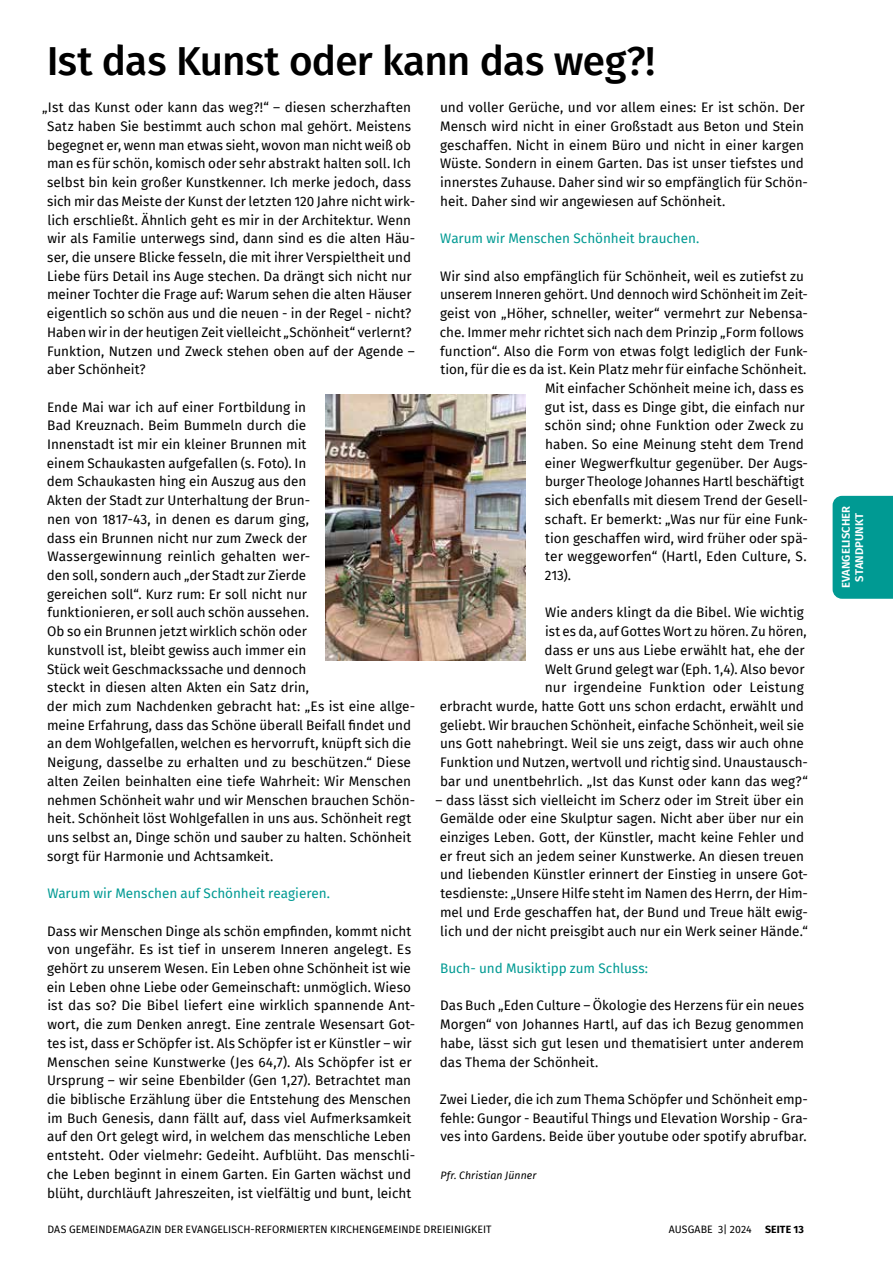
<style>
.page{position:relative;width:893px;height:1263px;background:#fff}
.page>*{position:absolute;margin:0;border:0;box-sizing:border-box;transform-origin:0 0}
.t1{font:500 40.5px "Fira Sans";letter-spacing:-.02em;color:#000}
.t2{font:13.5px/18.8px "Fira Sans";color:#000}
.t3{font:13.5px "Fira Sans";letter-spacing:-.005em;color:#009a93}
.t4{font:600 11.25px/13.5px "Fira Sans";letter-spacing:.005em;color:#fff;text-align:center}
.t5{font:10.5px "Fira Sans";letter-spacing:.005em;color:#000}
.t6{font:italic 10.5px "Fira Sans";letter-spacing:.01em;color:#000}
.t7{font:700 10.5px "Fira Sans";letter-spacing:.01em;color:#000}
</style>
<div class="page">
<div style="left:833px;top:496px;width:60px;height:103px;background:#009a93"></div>
<img style="left:325px;top:394px;width:201px;height:267px">
<h1 class="t1" style="left:47px;top:28px;width:610px">Ist das Kunst oder kann das weg?!</h1>
<p class="t2" style="left:47px;top:98px;width:370px;text-indent:-5px">„Ist das Kunst oder kann das weg?!“ – diesen scherzhaften Satz haben Sie bestimmt auch schon mal gehört. Meistens begegnet er, wenn man etwas sieht, wovon man nicht weiß ob man es für schön, komisch oder sehr abstrakt halten soll. Ich selbst bin kein großer Kunstkenner. Ich merke jedoch, dass sich mir das Meiste der Kunst der letzten 120 Jahre nicht wirk&shy;lich erschließt. Ähnlich geht es mir in der Architektur. Wenn wir als Familie unterwegs sind, dann sind es die alten Häu&shy;ser, die unsere Blicke fesseln, die mit ihrer Verspieltheit und Liebe fürs Detail ins Auge stechen. Da drängt sich nicht nur meiner Tochter die Frage auf: Warum sehen die alten Häuser eigentlich so schön aus und die neuen - in der Regel - nicht?<br>Haben wir in der heutigen Zeit vielleicht „Schönheit“ verlernt?<br>Funktion, Nutzen und Zweck stehen oben auf der Agende – aber Schönheit?</p>
<p class="t2" style="left:47px;top:397px;width:370px">Ende Mai war ich auf einer Fortbildung in<br>Bad Kreuznach. Beim Bummeln durch die<br>Innenstadt ist mir ein kleiner Brunnen mit<br>einem Schaukasten aufgefallen (s. Foto). In<br>dem Schaukasten hing ein Auszug aus den<br>Akten der Stadt zur Unterhaltung der Brun-<br>nen von 1817-43, in denen es darum ging,<br>dass ein Brunnen nicht nur zum Zweck der Wassergewinnung reinlich gehalten wer-<br>den soll, sondern auch „der Stadt zur Zierde<br>gereichen soll“. Kurz rum: Er soll nicht nur<br>funktionieren, er soll auch schön aussehen.<br>Ob so ein Brunnen jetzt wirklich schön oder<br>kunstvoll ist, bleibt gewiss auch immer ein<br>Stück weit Geschmackssache und dennoch<br>steckt in diesen alten Akten ein Satz drin,<br>der mich zum Nachdenken gebracht hat: „Es ist eine allge&shy;meine Erfahrung, dass das Schöne überall Beifall findet und an dem Wohlgefallen, welchen es hervorruft, knüpft sich die Neigung, dasselbe zu erhalten und zu beschützen.“ Diese alten Zeilen beinhalten eine tiefe Wahrheit: Wir Menschen nehmen Schönheit wahr und wir Menschen brauchen Schön&shy;heit. Schönheit löst Wohlgefallen in uns aus. Schönheit regt uns selbst an, Dinge schön und sauber zu halten. Schönheit sorgt für Harmonie und Achtsamkeit.</p>
<p class="t3" style="left:47px;top:883px;width:284px">Warum wir Menschen auf Schönheit reagieren.</p>
<p class="t2" style="left:47px;top:921px;width:370px">Dass wir Menschen Dinge als schön empfinden, kommt nicht von ungefähr. Es ist tief in unserem Inneren angelegt. Es gehört zu unserem Wesen. Ein Leben ohne Schönheit ist wie ein Leben ohne Liebe oder Gemeinschaft: unmöglich. Wieso ist das so? Die Bibel liefert eine wirklich spannende Ant&shy;wort, die zum Denken anregt. Eine zentrale Wesensart Got&shy;tes ist, dass er Schöpfer ist. Als Schöpfer ist er Künstler – wir Menschen seine Kunstwerke (Jes 64,7). Als Schöpfer ist er Ursprung – wir seine Ebenbilder (Gen 1,27). Betrachtet man die biblische Erzählung über die Entstehung des Menschen im Buch Genesis, dann fällt auf, dass viel Aufmerksamkeit auf den Ort gelegt wird, in welchem das menschliche Leben entsteht. Oder vielmehr: Gedeiht. Aufblüht. Das menschli&shy;che Leben beginnt in einem Garten. Ein Garten wächst und blüht, durchläuft Jahreszeiten, ist vielfältig und bunt, leicht</p>
<p class="t2" style="left:440px;top:98px;width:369px">und voller Gerüche, und vor allem eines: Er ist schön. Der Mensch wird nicht in einer Großstadt aus Beton und Stein geschaffen. Nicht in einem Büro und nicht in einer kargen Wüste. Sondern in einem Garten. Das ist unser tiefstes und innerstes Zuhause. Daher sind wir so empfänglich für Schön&shy;heit. Daher sind wir angewiesen auf Schönheit.</p>
<p class="t3" style="left:440px;top:228px;width:261px">Warum wir Menschen Schönheit brauchen.</p>
<p class="t2" style="left:440px;top:266px;width:365px">Wir sind also empfänglich für Schönheit, weil es zutiefst zu</p>
<p class="t2" style="left:440px;top:285px;width:369px">unserem Inneren gehört. Und dennoch wird Schönheit im Zeit-</p>
<p class="t2" style="left:440px;top:304px;width:369px">geist von „Höher, schneller, weiter“ vermehrt zur Nebensa-</p>
<p class="t2" style="left:440px;top:322px;width:366px">che. Immer mehr richtet sich nach dem Prinzip „Form follows</p>
<p class="t2" style="left:440px;top:341px;width:369px">function“. Also die Form von etwas folgt lediglich der Funk-</p>
<p class="t2" style="left:440px;top:360px;width:368px">tion, für die es da ist. Kein Platz mehr für einfache Schönheit.</p>
<p class="t2" style="left:545px;top:378px;width:260px">Mit einfacher Schönheit meine ich, dass es</p>
<p class="t2" style="left:545px;top:397px;width:261px">gut ist, dass es Dinge gibt, die einfach nur</p>
<p class="t2" style="left:545px;top:416px;width:261px">schön sind; ohne Funktion oder Zweck zu</p>
<p class="t2" style="left:545px;top:435px;width:261px">haben. So eine Meinung steht dem Trend</p>
<p class="t2" style="left:545px;top:453px;width:265px">einer Wegwerfkultur gegenüber. Der Augs-</p>
<p class="t2" style="left:545px;top:472px;width:261px">burger Theologe Johannes Hartl beschäftigt</p>
<p class="t2" style="left:545px;top:491px;width:265px">sich ebenfalls mit diesem Trend der Gesell-</p>
<p class="t2" style="left:545px;top:509px;width:265px">schaft. Er bemerkt: „Was nur für eine Funk-</p>
<p class="t2" style="left:545px;top:528px;width:264px">tion geschaffen wird, wird früher oder spä-</p>
<p class="t2" style="left:545px;top:547px;width:263px">ter weggeworfen“ (Hartl, Eden Culture, S.</p>
<p class="t2" style="left:545px;top:566px;width:28px">213).</p>
<p class="t2" style="left:545px;top:603px;width:260px">Wie anders klingt da die Bibel. Wie wichtig</p>
<p class="t2" style="left:545px;top:622px;width:263px">ist es da, auf Gottes Wort zu hören. Zu hören,</p>
<p class="t2" style="left:545px;top:640px;width:262px">dass er uns aus Liebe erwählt hat, ehe der</p>
<p class="t2" style="left:545px;top:659px;width:261px">Welt Grund gelegt war (Eph. 1,4). Also bevor</p>
<p class="t2" style="left:545px;top:678px;width:261px">nur irgendeine Funktion oder Leistung</p>
<p class="t2" style="left:440px;top:696px;width:366px">erbracht wurde, hatte Gott uns schon erdacht, erwählt und</p>
<p class="t2" style="left:440px;top:715px;width:365px">geliebt. Wir brauchen Schönheit, einfache Schönheit, weil sie</p>
<p class="t2" style="left:440px;top:734px;width:365px">uns Gott nahebringt. Weil sie uns zeigt, dass wir auch ohne</p>
<p class="t2" style="left:440px;top:753px;width:369px">Funktion und Nutzen, wertvoll und richtig sind. Unaustausch-</p>
<p class="t2" style="left:440px;top:771px;width:369px">bar und unentbehrlich. „Ist das Kunst oder kann das weg?“</p>
<p class="t2" style="left:435px;top:790px;width:374px;text-align:center">– dass lässt sich vielleicht im Scherz oder im Streit über ein Gemälde oder eine Skulptur sagen. Nicht aber über nur ein einziges Leben. Gott, der Künstler, macht keine Fehler und er freut sich an jedem seiner Kunstwerke. An diesen treuen und liebenden Künstler erinnert der Einstieg in unsere Got&shy;tesdienste: „Unsere Hilfe steht im Namen des Herrn, der Him&shy;mel und Erde geschaffen hat, der Bund und Treue hält ewig&shy;lich und der nicht preisgibt auch nur ein Werk seiner Hände.“</p>
<p class="t3" style="left:440px;top:958px;width:210px">Buch- und Musiktipp zum Schluss:</p>
<p class="t2" style="left:440px;top:996px;width:366px;text-align:justify">Das Buch „Eden Culture – Ökologie des Herzens für ein neues Morgen“ von Johannes Hartl, auf das ich Bezug genommen habe, lässt sich gut lesen und thematisiert unter anderem das Thema der Schönheit.</p>
<p class="t2" style="left:440px;top:1089px;width:370px;text-align:justify">Zwei Lieder, die ich zum Thema Schöpfer und Schönheit emp&shy;fehle: Gungor - Beautiful Things und Elevation Worship - Gra&shy;ves into Gardens. Beide über youtube oder spotify abrufbar.</p>
<p class="t6" style="left:440px;top:1167px;width:97px">Pfr. Christian Jünner</p>
<p class="t5" style="left:48px;top:1221px;width:446px">DAS GEMEINDEMAGAZIN DER EVANGELISCH-REFORMIERTEN KIRCHENGEMEINDE DREIEINIGKEIT</p>
<p class="t5" style="left:669px;top:1222px;width:84px">AUSGABE 3| 2024</p>
<p class="t7" style="left:765px;top:1221px;width:40px">SEITE 13</p>
<p class="t4" style="left:838px;top:588px;width:84px;rotate:-90deg">EVANGELISCHER<br>STANDPUNKT</p>
</div>
